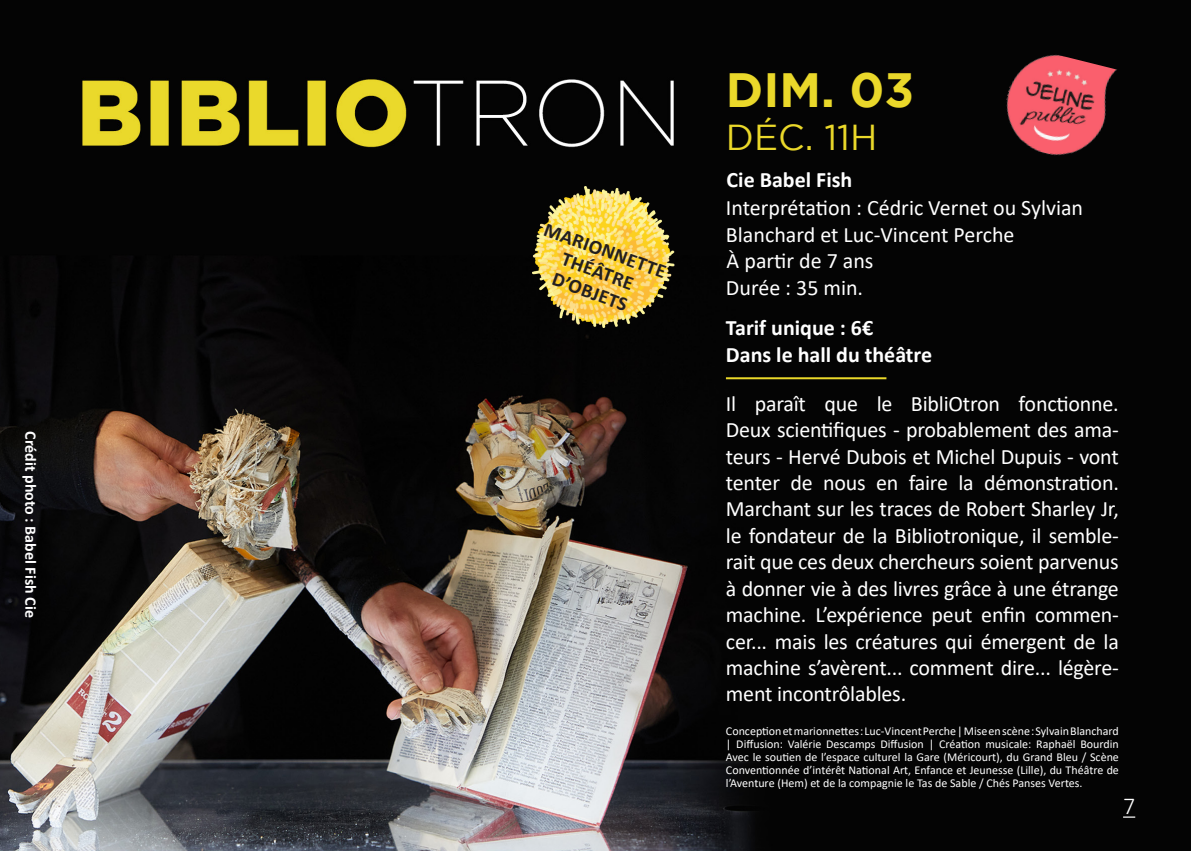
<style>
.page{position:relative;width:1191px;height:851px;background:#fff}
.page>*{position:absolute;margin:0;border:0;box-sizing:border-box;transform-origin:0 0}
.t1{font:700 48px "Gotham";color:#ead82a}
.t2{font:36px "Gotham";color:#ead82a}
.t3{font:300 24px "Calibri";color:#fff}
.t4{font:22px/26.4px "Calibri";letter-spacing:-.005em;color:#fff}
.t5{font:700 22px "Calibri";color:#fff}
.t6{font:700 20px "Calibri";color:#231f20}
.t7{font:700 16px "Calibri";color:#fff}
.t8{font:12px/13px "Calibri";color:#fff;text-align:justify}
</style>
<div class="page">
<img style="left:0;top:0;width:1191px;height:850px">
<svg style="left:1123px;top:816px;width:12px;height:1px"></svg>
<hr style="left:726px;top:377px;width:160px;height:2px;background:#ead82a">
<img style="left:533px;top:186px;width:141px;height:142px">
<img style="left:999px;top:48px;width:119px;height:119px">
<p class="t7" style="left:42px;top:431px;width:188px;rotate:90deg">Crédit photo : Babel Fish Cie</p>
<p class="t6" style="left:549px;top:215px;width:130px;rotate:20deg">MARIONNETTE</p>
<p class="t6" style="left:567px;top:245px;width:77px;rotate:20deg">THÉÂTRE</p>
<p class="t6" style="left:558px;top:265px;width:80px;rotate:20deg">D’OBJETS</p>
<p class="t1" style="left:726px;top:62px;width:190px">DIM. 03</p>
<p class="t2" style="left:726px;top:118px;width:153px">DÉC. 11H</p>
<p class="t5" style="left:726px;top:164px;width:127px">Cie Babel Fish</p>
<p class="t4" style="left:726px;top:194px;width:359px">Interprétation : Cédric Vernet ou Sylvian<br>Blanchard et Luc-Vincent Perche</p>
<p class="t4" style="left:726px;top:247px;width:149px">À partir de 7 ans</p>
<p class="t4" style="left:726px;top:273px;width:139px">Durée : 35 min.</p>
<p class="t5" style="left:726px;top:312px;width:149px">Tarif unique : 6€</p>
<p class="t5" style="left:726px;top:338px;width:208px">Dans le hall du théâtre</p>
<p class="t4" style="left:726px;top:389px;width:394px;text-align:justify">Il paraît que le BibliOtron fonctionne.<br>Deux scientifiques - probablement des ama&shy;teurs - Hervé Dubois et Michel Dupuis - vont tenter de nous en faire la démonstration.<br>Marchant sur les traces de Robert Sharley Jr, le fondateur de la Bibliotronique, il semble&shy;rait que ces deux chercheurs soient parvenus à donner vie à des livres grâce à une étrange machine. L’expérience peut enfin commen&shy;cer... mais les créatures qui émergent de la machine s’avèrent... comment dire... légère&shy;ment incontrôlables.</p>
<p class="t8" style="left:726px;top:723px;width:394px">Conception et marionnettes : Luc-Vincent Perche | Mise en scène : Sylvain Blanchard | Diffusion: Valérie Descamps Diffusion | Création musicale: Raphaël Bourdin Avec le soutien de l’espace culturel la Gare (Méricourt), du Grand Bleu / Scène Conventionnée d’intérêt National Art, Enfance et Jeunesse (Lille), du Théâtre de l’Aventure (Hem) et de la compagnie le Tas de Sable / Chés Panses Vertes.</p>
<p class="t3" style="left:1123px;top:791px;width:14px">7</p>
</div>
